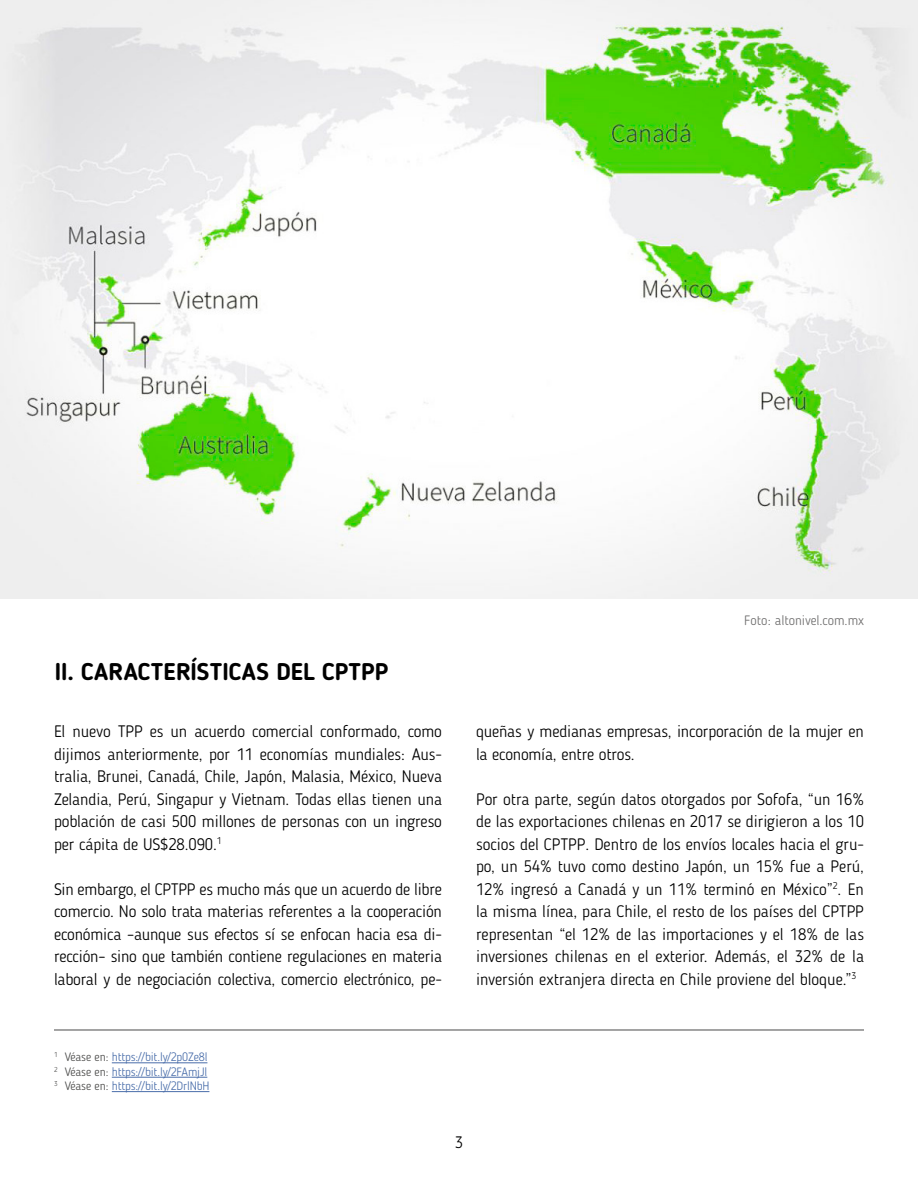
<style>
.page{position:relative;width:918px;height:1188px;background:#fff}
.page>*{position:absolute;margin:0;border:0;box-sizing:border-box;transform-origin:0 0}
.t1{font:700 24px "Blogger Sans";letter-spacing:.005em;color:#000}
.t2{font:300 16.5px/22.5px "Blogger Sans";letter-spacing:-.01em;color:#000;text-align:justify}
.t3{font:300 13.5px "Blogger Sans";color:#706f6f}
.t4{font:300 12px/14.4px "Blogger Sans";letter-spacing:-.01em;color:#4a6eaa}
.s1{color:#4a4a49}
</style>
<div class="page">
<img style="left:0;top:0;width:918px;height:599px">
<hr style="left:54px;top:1030px;width:810px;height:1px;background:#4a4a49">
<hr style="left:112px;top:1063px;width:95px;height:1px;background:#4a6eaa">
<hr style="left:112px;top:1077px;width:95px;height:1px;background:#4a6eaa">
<hr style="left:112px;top:1091px;width:97px;height:1px;background:#4a6eaa">
<h1 class="t1" style="left:55px;top:658px;width:335px">II. CARACTERÍSTICAS DEL CPTPP</h1>
<p class="t2" style="left:54px;top:720px;width:390px">El nuevo TPP es un acuerdo comercial conformado, como dijimos anteriormente, por 11 economías mundiales: Aus&shy;tralia, Brunei, Canadá, Chile, Japón, Malasia, México, Nueva Zelandia, Perú, Singapur y Vietnam. Todas ellas tienen una población de casi 500 millones de personas con un ingreso per cápita de US$28.090.<sup>1</sup></p>
<p class="t2" style="left:54px;top:878px;width:390px">Sin embargo, el CPTPP es mucho más que un acuerdo de libre comercio. No solo trata materias referentes a la cooperación económica –aunque sus efectos sí se enfocan hacia esa di&shy;rección– sino que también contiene regulaciones en materia laboral y de negociación colectiva, comercio electrónico, pe-</p>
<p class="t3" style="left:744px;top:612px;width:121px">Foto: altonivel.com.mx</p>
<p class="t2" style="left:476px;top:720px;width:390px">queñas y medianas empresas, incorporación de la mujer en la economía, entre otros.</p>
<p class="t2" style="left:476px;top:788px;width:390px">Por otra parte, según datos otorgados por Sofofa, “un 16% de las exportaciones chilenas en 2017 se dirigieron a los 10 socios del CPTPP. Dentro de los envíos locales hacia el gru&shy;po, un 54% tuvo como destino Japón, un 15% fue a Perú, 12% ingresó a Canadá y un 11% terminó en México”<sup>2</sup>. En la misma línea, para Chile, el resto de los países del CPTPP representan “el 12% de las importaciones y el 18% de las inversiones chilenas en el exterior. Además, el 32% de la inversión extranjera directa en Chile proviene del bloque.”<sup>3</sup></p>
<p class="t4" style="left:54px;top:1050px;width:157px"><sup>1</sup> <span class="s1">Véase en:</span> https://bit.ly/2p0Ze8l<br><sup>2</sup> <span class="s1">Véase en:</span> https://bit.ly/2FAmjJl<br><sup>3</sup> <span class="s1">Véase en:</span> https://bit.ly/2DrlNbH</p>
<p class="t2" style="left:455px;top:1131px;width:10px">3</p>
</div>
